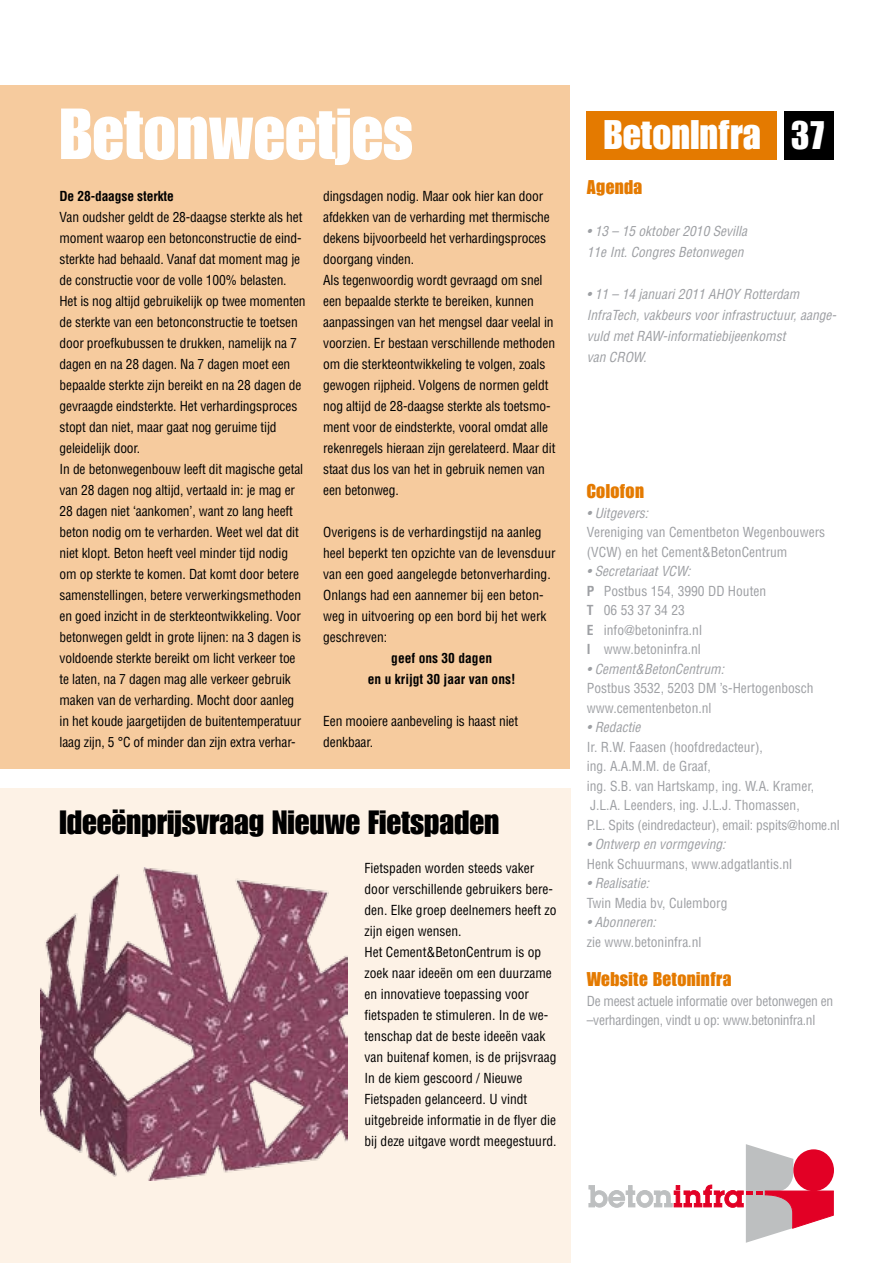
<style>
.page{position:relative;width:893px;height:1263px;background:#fff}
.page>*{position:absolute;margin:0;border:0;box-sizing:border-box;transform-origin:0 0}
.t1{font:70.65px "Impact LT Std";color:#fff}
.t2{font:40.5px "Impact LT Std";letter-spacing:.005em;color:#fff}
.t3{font:33px "Impact LT Std";color:#000}
.t4{font:19.5px "Impact LT Std";letter-spacing:.02em;color:#e47a00}
.t5{font:condensed 13.5px/21px "Helvetica LT Std";letter-spacing:-.01em;color:#000}
.t6{font:condensed 13.5px/19.5px "Helvetica LT Std";color:#9d9fa3}
.t7{font:italic condensed 13.5px/21px "Helvetica LT Std";color:#9d9fa3}
.t8{font:condensed 13.5px/19.5px "Helvetica LT Std";letter-spacing:-.02em;color:#9d9fa3}
.t9{font:700 condensed 13.5px/21px "Helvetica LT Std";color:#000;text-align:center}
.s1{font-size:39px}
.s2{font-style:italic}
.s3{font-weight:700}
</style>
<div class="page">
<div style="left:0;top:788px;width:570px;height:475px;background:#fdf2e6"></div>
<div style="left:0;top:85px;width:570px;height:683px;background:#f6cb9e"></div>
<div style="left:587px;top:112px;width:190px;height:48px;background:#e47a00"></div>
<div style="left:784px;top:112px;width:49px;height:48px;background:#000"></div>
<svg style="left:589px;top:1144px;width:244px;height:99px"></svg>
<img style="left:41px;top:867px;width:307px;height:313px">
<h1 class="t1" style="left:60px;top:93px;width:355px">Betonweetjes</h1>
<p class="t9" style="left:60px;top:185px;width:116px">De 28-daagse sterkte</p>
<p class="t5" style="left:60px;top:207px;width:248px">Van oudsher geldt de 28-daagse sterkte als het moment waarop een betonconstructie de eind&shy;sterkte had behaald. Vanaf dat moment mag je de constructie voor de volle 100% belasten.<br>Het is nog altijd gebruikelijk op twee momenten de sterkte van een betonconstructie te toetsen door proefkubussen te drukken, namelijk na 7 dagen en na 28 dagen. Na 7 dagen moet een bepaalde sterkte zijn bereikt en na 28 dagen de gevraagde eindsterkte. Het verhardingsproces stopt dan niet, maar gaat nog geruime tijd geleidelijk door.<br>In de betonwegenbouw leeft dit magische getal van 28 dagen nog altijd, vertaald in: je mag er 28 dagen niet ‘aankomen’, want zo lang heeft beton nodig om te verharden. Weet wel dat dit niet klopt. Beton heeft veel minder tijd nodig om op sterkte te komen. Dat komt door betere samenstellingen, betere verwerkingsmethoden en goed inzicht in de sterkteontwikkeling. Voor betonwegen geldt in grote lijnen: na 3 dagen is voldoende sterkte bereikt om licht verkeer toe te laten, na 7 dagen mag alle verkeer gebruik maken van de verharding. Mocht door aanleg in het koude jaargetijden de buitentemperatuur laag zijn, 5 °C of minder dan zijn extra verhar-</p>
<p class="t5" style="left:323px;top:186px;width:234px">dingsdagen nodig. Maar ook hier kan door afdekken van de verharding met thermische dekens bijvoorbeeld het verhardingsproces doorgang vinden.<br>Als tegenwoordig wordt gevraagd om snel een bepaalde sterkte te bereiken, kunnen aanpassingen van het mengsel daar veelal in voorzien. Er bestaan verschillende methoden om die sterkteontwikkeling te volgen, zoals gewogen rijpheid. Volgens de normen geldt nog altijd de 28-daagse sterkte als toetsmo&shy;ment voor de eindsterkte, vooral omdat alle rekenregels hieraan zijn gerelateerd. Maar dit staat dus los van het in gebruik nemen van een betonweg.</p>
<p class="t5" style="left:323px;top:522px;width:234px">Overigens is de verhardingstijd na aanleg heel beperkt ten opzichte van de levensduur van een goed aangelegde betonverharding.<br>Onlangs had een aannemer bij een beton&shy;weg in uitvoering op een bord bij het werk geschreven:</p>
<p class="t9" style="left:368px;top:648px;width:149px">geef ons 30 dagen<br>en u krijgt 30 jaar van ons!</p>
<p class="t5" style="left:323px;top:711px;width:196px">Een mooiere aanbeveling is haast niet denkbaar.</p>
<h3 class="t3" style="left:60px;top:803px;width:441px">Ideeënprijsvraag Nieuwe Fietspaden</h3>
<p class="t5" style="left:365px;top:858px;width:194px">Fietspaden worden steeds vaker door verschillende gebruikers bere&shy;den. Elke groep deelnemers heeft zo zijn eigen wensen.<br>Het Cement&amp;BetonCentrum is op zoek naar ideeën om een duurzame en innovatieve toepassing voor fietspaden te stimuleren. In de we&shy;tenschap dat de beste ideeën vaak van buitenaf komen, is de prijsvraag<br>In de kiem gescoord / Nieuwe<br>Fietspaden gelanceerd. U vindt uitgebreide informatie in de flyer die bij deze uitgave wordt meegestuurd.</p>
<h2 class="t2" style="left:604px;top:111px;width:222px">BetonInfra <span class="s1">37</span></h2>
<h3 class="t4" style="left:587px;top:176px;width:57px">Agenda</h3>
<p class="t7" style="left:587px;top:221px;width:162px">• 13 – 15 oktober 2010 Sevilla<br>11e Int. Congres Betonwegen</p>
<p class="t7" style="left:587px;top:284px;width:251px">• 11 – 14 januari 2011 AHOY Rotterdam InfraTech, vakbeurs voor infrastructuur, aange&shy;vuld met RAW-informatiebijeenkomst<br>van CROW.</p>
<h3 class="t4" style="left:587px;top:480px;width:59px">Colofon</h3>
<p class="t7" style="left:587px;top:503px;width:63px">• Uitgevers:</p>
<p class="t6" style="left:587px;top:523px;width:240px">Vereniging van Cementbeton Wegenbouwers (VCW) en het Cement&amp;BetonCentrum</p>
<p class="t6" style="left:587px;top:562px;width:181px"><span class="s2">• Secretariaat VCW:<br></span><span class="s3">P</span> Postbus 154, 3990 DD Houten<br><span class="s3">T</span> 06 53 37 34 23<br><span class="s3">E</span> info@betoninfra.nl<br><span class="s3">I</span> www.betoninfra.nl</p>
<p class="t7" style="left:587px;top:659px;width:139px">• Cement&amp;BetonCentrum:</p>
<p class="t6" style="left:587px;top:679px;width:228px">Postbus 3532, 5203 DM ’s-Hertogenbosch www.cementenbeton.nl</p>
<p class="t7" style="left:587px;top:717px;width:55px">• Redactie</p>
<p class="t6" style="left:587px;top:737px;width:254px">Ir. R.W. Faasen (hoofdredacteur),<br>ing. A.A.M.M. de Graaf,<br>ing. S.B. van Hartskamp, ing. W.A. Kramer, J.L.A. Leenders, ing. J.L.J. Thomassen,<br>P.L. Spits (eindredacteur), email: pspits@home.nl</p>
<p class="t7" style="left:587px;top:834px;width:140px">• Ontwerp en vormgeving:</p>
<p class="t6" style="left:587px;top:854px;width:207px">Henk Schuurmans, www.adgatlantis.nl</p>
<p class="t7" style="left:587px;top:873px;width:64px">• Realisatie:</p>
<p class="t6" style="left:587px;top:893px;width:142px">Twin Media bv, Culemborg</p>
<p class="t7" style="left:587px;top:912px;width:70px">• Abonneren:</p>
<p class="t6" style="left:587px;top:932px;width:116px">zie www.betoninfra.nl</p>
<h3 class="t4" style="left:587px;top:968px;width:146px">Website Betoninfra</h3>
<p class="t8" style="left:587px;top:991px;width:248px">De meest actuele informatie over betonwegen en –verhardingen, vindt u op: www.betoninfra.nl</p>
</div>
